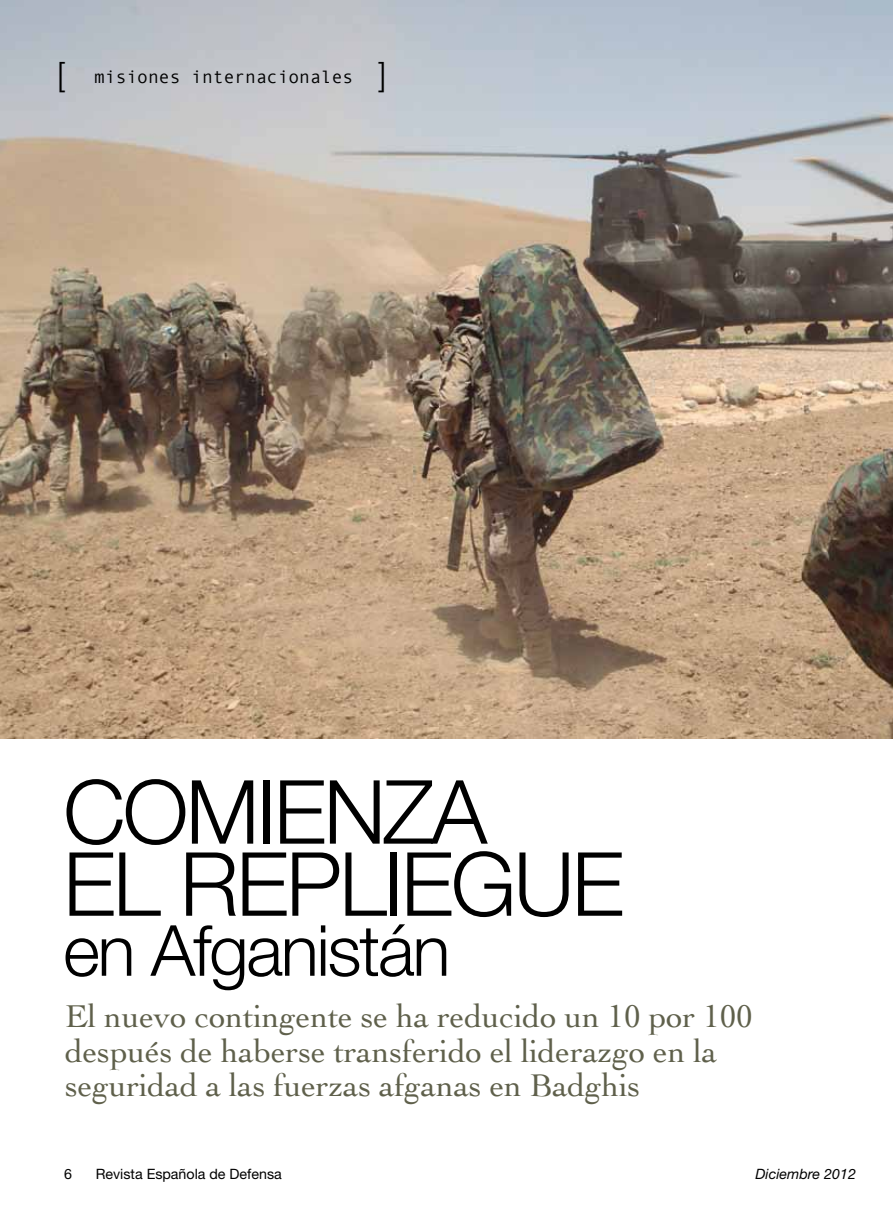
<style>
.page{position:relative;width:893px;height:1217px;background:#fff}
.page>*{position:absolute;margin:0;border:0;box-sizing:border-box;transform-origin:0 0}
.t1{font:300 88.5px/72px "Helvetica Neue";letter-spacing:-.03em;color:#000}
.t2{font:300 70.5px "Helvetica Neue";color:#000}
.t3{font:33px/34.5px "Cochin";letter-spacing:-.005em;color:#5f604b}
.t4{font:300 33px "Helvetica Neue";color:#000}
.t5{font:18px "Monotypecom";color:#000}
.t6{font:14.25px "Helvetica Neue";color:#000}
.t7{font:italic 14.25px "Helvetica Neue";color:#000}
.s1{font-family:"Helvetica Neue";font-weight:300;font-size:33px}
</style>
<div class="page">
<img style="left:0;top:0;width:893px;height:737px">
<p class="t4" style="left:57px;top:54px;width:9px">[</p>
<p class="t5" style="left:94px;top:67px;width:294px">misiones internacionales <span class="s1">]</span></p>
<h1 class="t1" style="left:63px;top:774px;width:563px">COMIENZA<br>EL REPLIEGUE</h1>
<h2 class="t2" style="left:63px;top:907px;width:389px">EN AFGANISTÁN</h2>
<p class="t3" style="left:65px;top:997px;width:689px">El nuevo contingente se ha reducido un 10 por 100 después de haberse transferido el liderazgo en la seguridad a las fuerzas afganas en Badghis</p>
<p class="t6" style="left:64px;top:1164px;width:9px">6</p>
<p class="t6" style="left:96px;top:1164px;width:188px">Revista Española de Defensa</p>
<p class="t7" style="left:755px;top:1164px;width:102px">Diciembre 2012</p>
</div>
